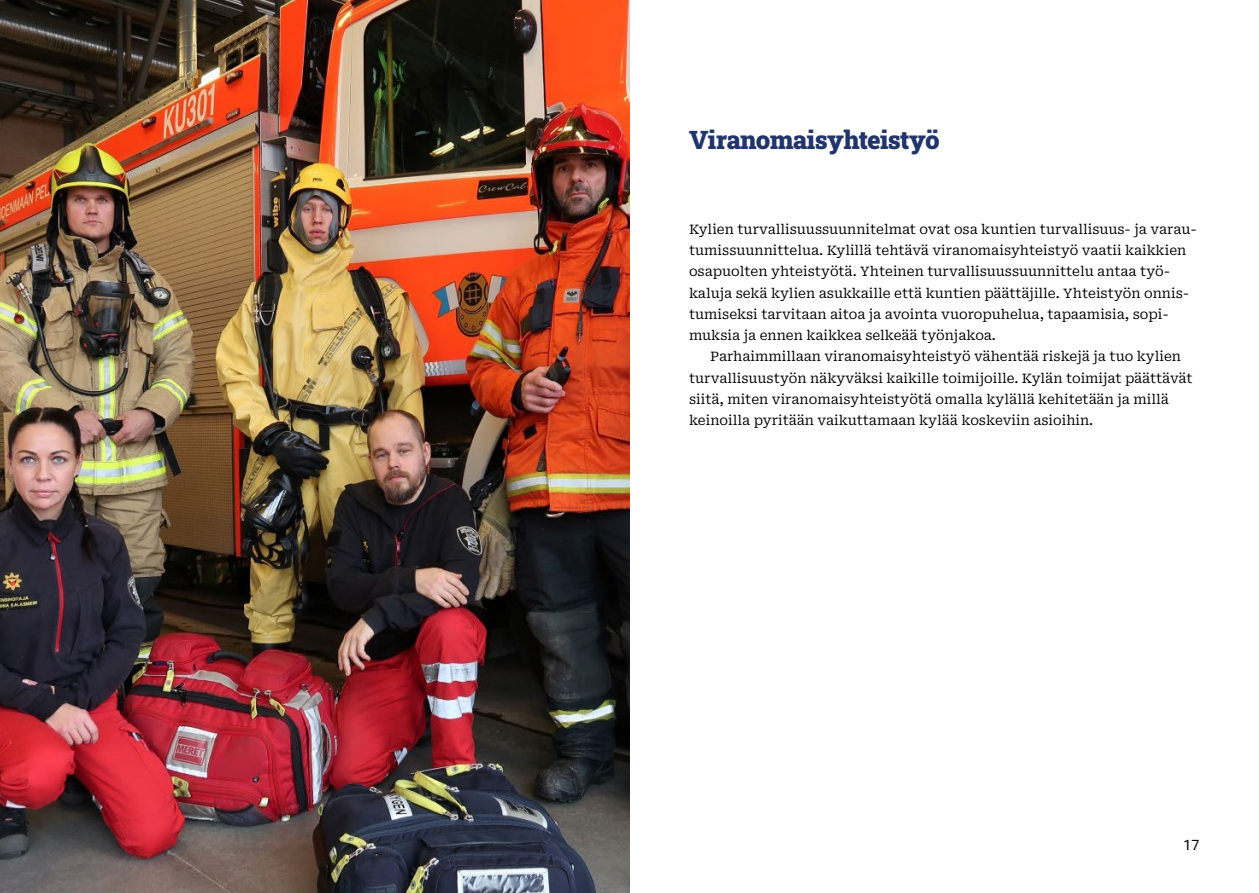
<style>
.page{position:relative;width:1259px;height:893px;background:#fff}
.page>*{position:absolute;margin:0;border:0;box-sizing:border-box;transform-origin:0 0}
.otsikko_2_slab{font:25.5px "Roboto Slab";letter-spacing:-.02em;color:#22356b}
.t1{font:14.25px "Roboto Flex";color:#000}
.leipäteksti_antiikva_1__kpl{font:13.2px/21.3px "Roboto Serif 20 pt";color:#000}
.leipäteksti_antiikva{font:13.2px/21.3px "Roboto Serif 20 pt";color:#000}
</style>
<div class="page">
<img style="left:0;top:0;width:629px;height:893px">
<h2 class="otsikko_2_slab" style="left:689px;top:122px;width:252px">Viranomaisyhteistyö</h2>
<p class="leipäteksti_antiikva_1__kpl" style="left:689px;top:218px;width:509px">Kylien turvallisuussuunnitelmat ovat osa kuntien turvallisuus- ja varau&shy;tumissuunnittelua. Kylillä tehtävä viranomaisyhteistyö vaatii kaikkien osapuolten yhteistyötä. Yhteinen turvallisuussuunnittelu antaa työ&shy;kaluja sekä kylien asukkaille että kuntien päättäjille. Yhteistyön onnis&shy;tumiseksi tarvitaan aitoa ja avointa vuoropuhelua, tapaamisia, sopi&shy;muksia ja ennen kaikkea selkeää työnjakoa.</p>
<p class="leipäteksti_antiikva" style="left:689px;top:345px;width:505px;text-indent:21px">Parhaimmillaan viranomaisyhteistyö vähentää riskejä ja tuo kylien turvallisuustyön näkyväksi kaikille toimijoille. Kylän toimijat päättävät siitä, miten viranomaisyhteistyötä omalla kylällä kehitetään ja millä keinoilla pyritään vaikuttamaan kylää koskeviin asioihin.</p>
<p class="t1" style="left:1183px;top:833px;width:18px">17</p>
</div>
